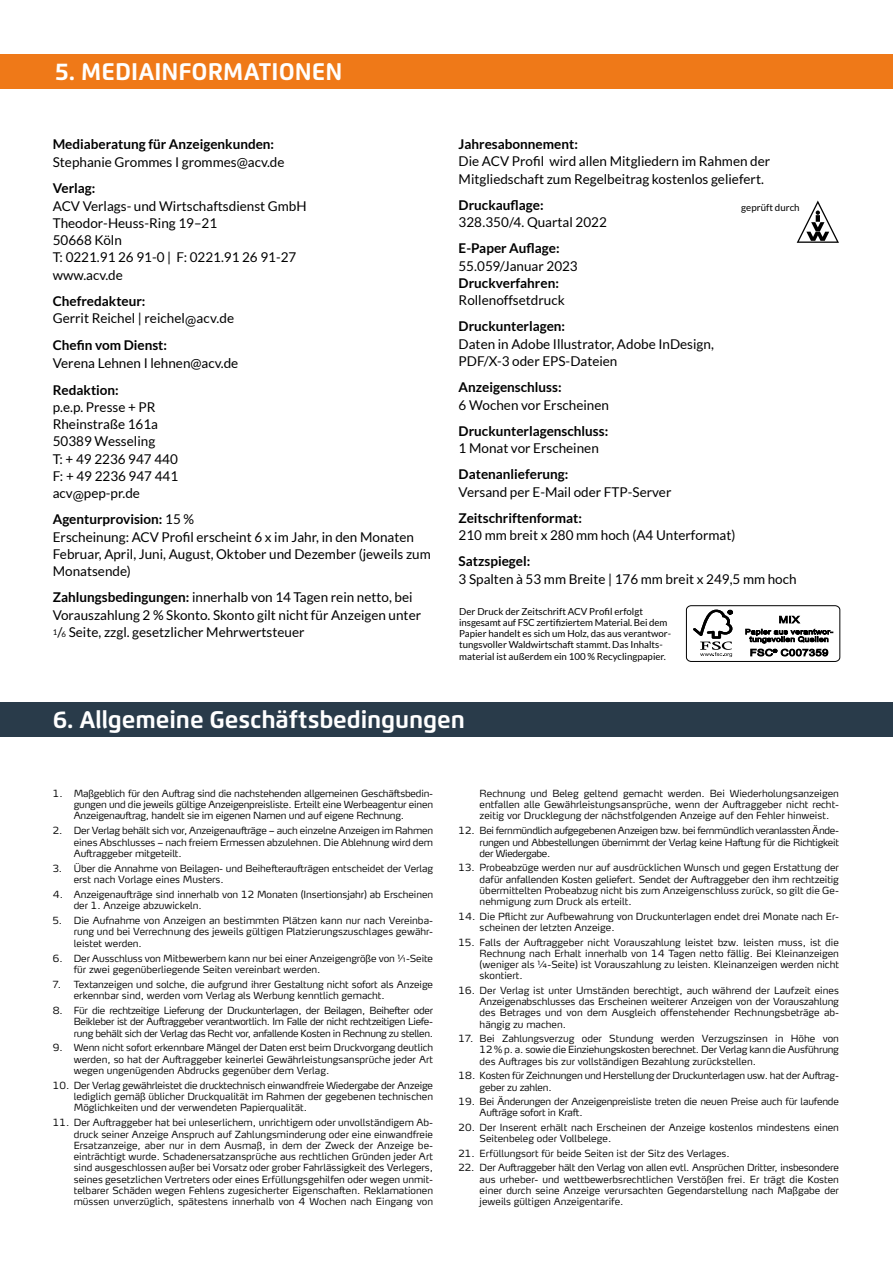
<style>
.page{position:relative;width:893px;height:1263px;background:#fff}
.page>*{position:absolute;margin:0;border:0;box-sizing:border-box;transform-origin:0 0}
.t1{font:700 24px "Flexo";letter-spacing:-.005em;color:#fff}
.t2{font:13.5px/17.2px "Lato";color:#000}
.t3{font:700 13.5px "Lato";color:#000}
.t4{font:300 9.75px/11.2px "Max Pro";color:#000;text-align:justify}
.t5{font:300 9.75px/11.2px "Max Pro";letter-spacing:-.02em;color:#000}
.t6{font:9.75px "Lato";color:#000}
.t7{font:9.6px/11.2px "Lato";color:#000}
.s1{font-weight:700}
.s2{font-size:7.8px}
</style>
<div class="page">
<div style="left:0;top:703px;width:893px;height:34px;background:#293b4a"></div>
<div style="left:0;top:54px;width:893px;height:34px;background:#ef7918"></div>
<svg style="left:797px;top:200px;width:42px;height:43px"></svg>
<div style="left:686px;top:605px;width:154px;height:57px;border:1px solid #000;border-radius:5px"></div>
<svg style="left:693px;top:610px;width:40px;height:47px"></svg>
<svg style="left:745px;top:615px;width:88px;height:28px"></svg>
<svg style="left:750px;top:649px;width:78px;height:7px"></svg>
<h1 class="t1" style="left:55px;top:57px;width:289px">5. MEDIAINFORMATIONEN</h1>
<h2 class="t3" style="left:53px;top:136px;width:223px">Mediaberatung für Anzeigenkunden:</h2>
<h2 class="t2" style="left:53px;top:153px;width:233px">Stephanie Grommes I grommes@acv.de</h2>
<h2 class="t3" style="left:53px;top:181px;width:44px">Verlag:</h2>
<h2 class="t2" style="left:53px;top:197px;width:255px">ACV Verlags- und Wirtschaftsdienst GmbH<br>Theodor-Heuss-Ring 19–21<br>50668 Köln<br>T: 0221.91 26 91-0 | F: 0221.91 26 91-27 www.acv.de</h2>
<h2 class="t3" style="left:53px;top:293px;width:94px">Chefredakteur:</h2>
<h2 class="t2" style="left:53px;top:309px;width:183px">Gerrit Reichel | reichel@acv.de</h2>
<h2 class="t3" style="left:53px;top:337px;width:116px">Chefin vom Dienst:</h2>
<h2 class="t2" style="left:53px;top:355px;width:187px">Verena Lehnen I lehnen@acv.de</h2>
<h2 class="t3" style="left:53px;top:382px;width:68px">Redaktion:</h2>
<h2 class="t2" style="left:53px;top:398px;width:127px">p.e.p. Presse + PR<br>Rheinstraße 161a<br>50389 Wesseling<br>T: + 49 2236 947 440<br>F: + 49 2236 947 441 acv@pep-pr.de</h2>
<h2 class="t2" style="left:53px;top:511px;width:380px"><span class="s1">Agenturprovision:</span> 15 %<br>Erscheinung: ACV Profil erscheint 6 x im Jahr, in den Monaten Februar, April, Juni, August, Oktober und Dezember (jeweils zum Monatsende)</h2>
<h2 class="t2" style="left:53px;top:589px;width:370px"><span class="s1">Zahlungsbedingungen:</span> innerhalb von 14 Tagen rein netto, bei<br>Vorauszahlung 2 % Skonto. Skonto gilt nicht für Anzeigen unter<br><span class="s2">1</span>/<span class="s2">6</span> Seite, zzgl. gesetzlicher Mehrwertsteuer</h2>
<h2 class="t3" style="left:459px;top:136px;width:121px">Jahresabonnement:</h2>
<h2 class="t2" style="left:459px;top:153px;width:313px">Die ACV Profil wird allen Mitgliedern im Rahmen der<br>Mitgliedschaft zum Regelbeitrag kostenlos geliefert.</h2>
<h2 class="t3" style="left:459px;top:197px;width:87px">Druckauflage:</h2>
<h2 class="t2" style="left:459px;top:214px;width:150px">328.350/4. Quartal 2022</h2>
<h2 class="t3" style="left:459px;top:241px;width:103px">E-Paper Auflage:</h2>
<h2 class="t2" style="left:459px;top:257px;width:121px">55.059/Januar 2023</h2>
<h2 class="t3" style="left:459px;top:275px;width:102px">Druckverfahren:</h2>
<h2 class="t2" style="left:459px;top:292px;width:108px">Rollenoffsetdruck</h2>
<h2 class="t3" style="left:459px;top:319px;width:108px">Druckunterlagen:</h2>
<h2 class="t2" style="left:459px;top:335px;width:257px">Daten in Adobe Illustrator, Adobe InDesign,<br>PDF/X-3 oder EPS-Dateien</h2>
<h2 class="t3" style="left:459px;top:380px;width:105px">Anzeigenschluss:</h2>
<h2 class="t2" style="left:459px;top:396px;width:152px">6 Wochen vor Erscheinen</h2>
<h2 class="t3" style="left:459px;top:423px;width:151px">Druckunterlagenschluss:</h2>
<h2 class="t2" style="left:459px;top:439px;width:142px">1 Monat vor Erscheinen</h2>
<h2 class="t3" style="left:459px;top:467px;width:111px">Datenanlieferung:</h2>
<h2 class="t2" style="left:459px;top:483px;width:214px">Versand per E-Mail oder FTP-Server</h2>
<h2 class="t3" style="left:459px;top:510px;width:125px">Zeitschriftenformat:</h2>
<h2 class="t2" style="left:459px;top:526px;width:278px">210 mm breit x 280 mm hoch (A4 Unterformat)</h2>
<h2 class="t3" style="left:459px;top:554px;width:73px">Satzspiegel:</h2>
<h2 class="t2" style="left:459px;top:570px;width:339px">3 Spalten à 53 mm Breite | 176 mm breit x 249,5 mm hoch</h2>
<p class="t6" style="left:741px;top:202px;width:60px">geprüft durch</p>
<p class="t7" style="left:459px;top:605px;width:213px">Der Druck der Zeitschrift ACV Profil erfolgt insgesamt auf FSC zertifiziertem Material. Bei dem Papier handelt es sich um Holz, das aus verantwor&shy;tungsvoller Waldwirtschaft stammt. Das Inhalts&shy;material ist außerdem ein 100 % Recyclingpapier.</p>
<h1 class="t1" style="left:53px;top:705px;width:414px">6. Allgemeine Geschäftsbedingungen</h1>
<p class="t4" style="left:74px;top:787px;width:361px;text-indent:-21px">1. Maßgeblich für den Auftrag sind die nachstehenden allgemeinen Geschäftsbedin&shy;gungen und die jeweils gültige Anzeigenpreisliste. Erteilt eine Werbeagentur einen Anzeigenauftrag, handelt sie im eigenen Namen und auf eigene Rechnung.</p>
<p class="t4" style="left:74px;top:824px;width:361px;text-indent:-21px">2. Der Verlag behält sich vor, Anzeigenaufträge – auch einzelne Anzeigen im Rahmen eines Abschlusses – nach freiem Ermessen abzulehnen. Die Ablehnung wird dem Auftraggeber mitgeteilt.</p>
<p class="t4" style="left:74px;top:862px;width:361px;text-indent:-21px">3. Über die Annahme von Beilagen- und Beihefteraufträgen entscheidet der Verlag erst nach Vorlage eines Musters.</p>
<p class="t4" style="left:74px;top:888px;width:361px;text-indent:-21px">4. Anzeigenaufträge sind innerhalb von 12 Monaten (Insertionsjahr) ab Erscheinen der 1. Anzeige abzuwickeln.</p>
<p class="t4" style="left:74px;top:914px;width:361px;text-indent:-21px">5. Die Aufnahme von Anzeigen an bestimmten Plätzen kann nur nach Vereinba&shy;rung und bei Verrechnung des jeweils gültigen Platzierungszuschlages gewähr&shy;leistet werden.</p>
<p class="t4" style="left:74px;top:951px;width:361px;text-indent:-21px">6. Der Ausschluss von Mitbewerbern kann nur bei einer Anzeigengröße von 1⁄1-Seite für zwei gegenüberliegende Seiten vereinbart werden.</p>
<p class="t4" style="left:74px;top:978px;width:361px;text-indent:-21px">7. Textanzeigen und solche, die aufgrund ihrer Gestaltung nicht sofort als Anzeige erkennbar sind, werden vom Verlag als Werbung kenntlich gemacht.</p>
<p class="t4" style="left:74px;top:1004px;width:361px;text-indent:-21px">8. Für die rechtzeitige Lieferung der Druckunterlagen, der Beilagen, Beihefter oder Beikleber ist der Auftraggeber verantwortlich. Im Falle der nicht rechtzeitigen Liefe&shy;rung behält sich der Verlag das Recht vor, anfallende Kosten in Rechnung zu stellen.</p>
<p class="t4" style="left:74px;top:1041px;width:361px;text-indent:-21px">9. Wenn nicht sofort erkennbare Mängel der Daten erst beim Druckvorgang deutlich werden, so hat der Auftraggeber keinerlei Gewährleistungsansprüche jeder Art wegen ungenügenden Abdrucks gegenüber dem Verlag.</p>
<p class="t4" style="left:74px;top:1079px;width:361px;text-indent:-21px">10. Der Verlag gewährleistet die drucktechnisch einwandfreie Wiedergabe der Anzeige lediglich gemäß üblicher Druckqualität im Rahmen der gegebenen technischen Möglichkeiten und der verwendeten Papierqualität.</p>
<p class="t4" style="left:74px;top:1116px;width:361px;text-indent:-21px">11. Der Auftraggeber hat bei unleserlichem, unrichtigem oder unvollständigem Ab&shy;druck seiner Anzeige Anspruch auf Zahlungsminderung oder eine einwandfreie Ersatzanzeige, aber nur in dem Ausmaß, in dem der Zweck der Anzeige be&shy;einträchtigt wurde. Schadenersatzansprüche aus rechtlichen Gründen jeder Art sind ausgeschlossen außer bei Vorsatz oder grober Fahrlässigkeit des Verlegers, seines gesetzlichen Vertreters oder eines Erfüllungsgehilfen oder wegen unmit&shy;telbarer Schäden wegen Fehlens zugesicherter Eigenschaften. Reklamationen müssen unverzüglich, spätestens innerhalb von 4 Wochen nach Eingang von</p>
<p class="t4" style="left:480px;top:787px;width:361px">Rechnung und Beleg geltend gemacht werden. Bei Wiederholungsanzeigen entfallen alle Gewährleistungsansprüche, wenn der Auftraggeber nicht recht&shy;zeitig vor Drucklegung der nächstfolgenden Anzeige auf den Fehler hinweist.</p>
<p class="t4" style="left:480px;top:824px;width:361px;text-indent:-21px">12. Bei fernmündlich aufgegebenen Anzeigen bzw. bei fernmündlich veranlassten Ände&shy;rungen und Abbestellungen übernimmt der Verlag keine Haftung für die Richtigkeit der Wiedergabe.</p>
<p class="t4" style="left:480px;top:861px;width:361px;text-indent:-21px">13. Probeabzüge werden nur auf ausdrücklichen Wunsch und gegen Erstattung der dafür anfallenden Kosten geliefert. Sendet der Auftraggeber den ihm rechtzeitig übermittelten Probeabzug nicht bis zum Anzeigenschluss zurück, so gilt die Ge&shy;nehmigung zum Druck als erteilt.</p>
<p class="t4" style="left:480px;top:910px;width:361px;text-indent:-21px">14. Die Pflicht zur Aufbewahrung von Druckunterlagen endet drei Monate nach Er&shy;scheinen der letzten Anzeige.</p>
<p class="t4" style="left:480px;top:935px;width:361px;text-indent:-21px">15. Falls der Auftraggeber nicht Vorauszahlung leistet bzw. leisten muss, ist die Rechnung nach Erhalt innerhalb von 14 Tagen netto fällig. Bei Kleinanzeigen (weniger als ¼-Seite) ist Vorauszahlung zu leisten. Kleinanzeigen werden nicht skontiert.</p>
<p class="t4" style="left:480px;top:984px;width:361px;text-indent:-21px">16. Der Verlag ist unter Umständen berechtigt, auch während der Laufzeit eines Anzeigenabschlusses das Erscheinen weiterer Anzeigen von der Vorauszahlung des Betrages und von dem Ausgleich offenstehender Rechnungsbeträge ab&shy;hängig zu machen.</p>
<p class="t4" style="left:480px;top:1032px;width:361px;text-indent:-21px">17. Bei Zahlungsverzug oder Stundung werden Verzugszinsen in Höhe von 12 % p. a. sowie die Einziehungskosten berechnet. Der Verlag kann die Ausführung des Auftrages bis zur vollständigen Bezahlung zurückstellen.</p>
<p class="t5" style="left:480px;top:1069px;width:361px;text-indent:-21px">18. Kosten für Zeichnungen und Herstellung der Druckunterlagen usw. hat der Auftrag&shy;geber zu zahlen.</p>
<p class="t5" style="left:480px;top:1095px;width:361px;text-indent:-21px">19. Bei Änderungen der Anzeigenpreisliste treten die neuen Preise auch für laufende<br>Aufträge sofort in Kraft.</p>
<p class="t4" style="left:480px;top:1121px;width:361px;text-indent:-21px">20. Der Inserent erhält nach Erscheinen der Anzeige kostenlos mindestens einen<br>Seitenbeleg oder Vollbelege.</p>
<p class="t4" style="left:459px;top:1147px;width:273px">21. Erfüllungsort für beide Seiten ist der Sitz des Verlages.</p>
<p class="t4" style="left:480px;top:1161px;width:361px;text-indent:-21px">22. Der Auftraggeber hält den Verlag von allen evtl. Ansprüchen Dritter, insbesondere aus urheber- und wettbewerbsrechtlichen Verstößen frei. Er trägt die Kosten einer durch seine Anzeige verursachten Gegendarstellung nach Maßgabe der jeweils gültigen Anzeigentarife.</p>
</div>
